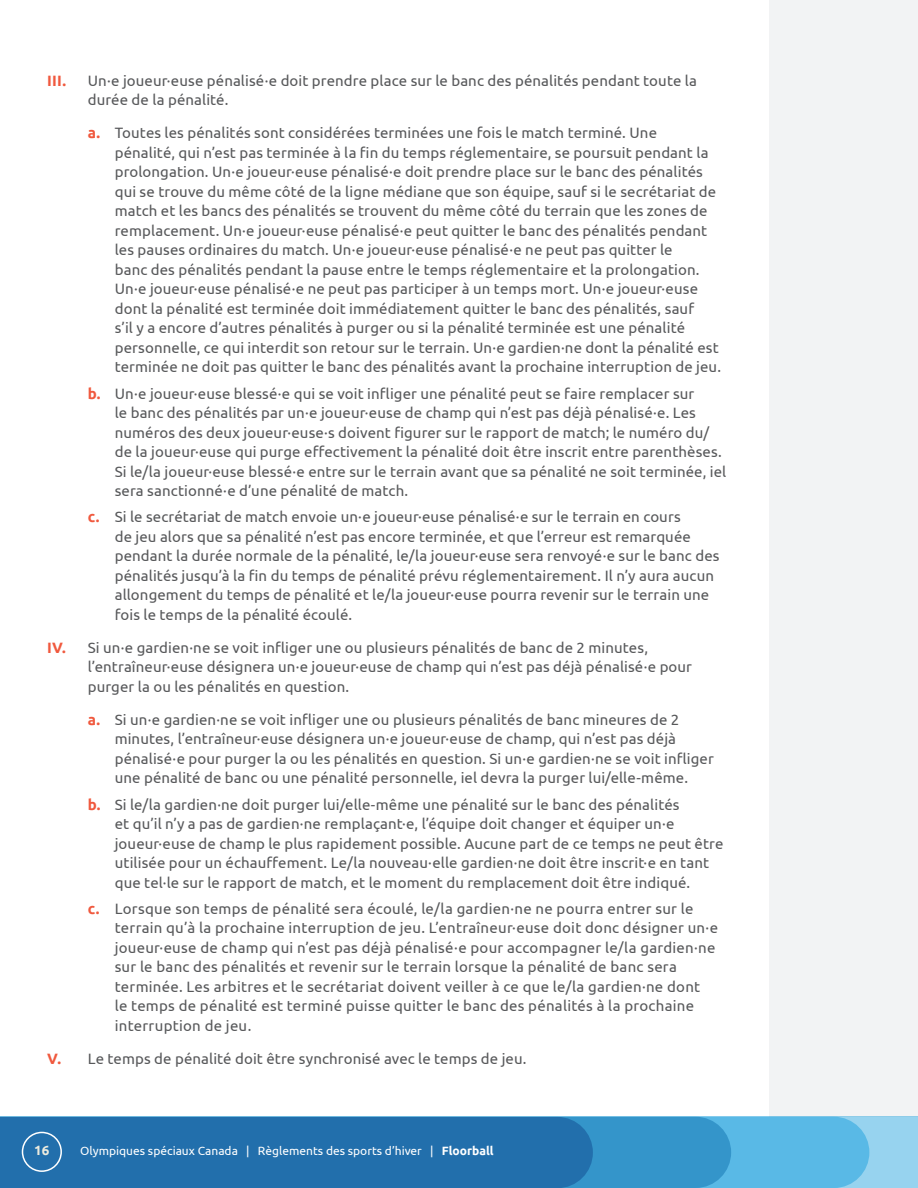
<style>
.page{position:relative;width:918px;height:1188px;background:#fff}
.page>*{position:absolute;margin:0;border:0;box-sizing:border-box;transform-origin:0 0}
.t1{font:15px/19.5px "Ubuntu";letter-spacing:.01em;color:#57585a}
.t2{font:700 15px "Ubuntu";color:#f0593e}
.t3{font:700 13.5px "Ubuntu";color:#ecebde}
.t4{font:12px "Ubuntu";color:#fff}
.s1{font-weight:700;color:#f0593e}
.s2{font-weight:700}
</style>
<div class="page">
<div style="left:770px;top:0;width:148px;height:1117px;background:#f2f3f4"></div>
<div style="left:0;top:1117px;width:918px;height:71px;background:#97d3ef"></div>
<div style="left:731px;top:1117px;width:138px;height:71px;background:#59b9e6"></div>
<div style="left:593px;top:1117px;width:138px;height:71px;background:#3495ca"></div>
<div style="left:0;top:1117px;width:593px;height:71px;background:#226fac"></div>
<div style="left:22px;top:1132px;width:40px;height:40px;border:2px solid #fff;border-radius:50%"></div>
<p class="t2" style="left:47px;top:71px;width:20px">III.</p>
<p class="t1" style="left:88px;top:70px;width:611px">Un·e joueur·euse pénalisé·e doit prendre place sur le banc des pénalités pendant toute la durée de la pénalité.</p>
<p class="t1" style="left:115px;top:123px;width:608px;text-indent:-27px"><span class="s1">a.</span> Toutes les pénalités sont considérées terminées une fois le match terminé. Une<br>pénalité, qui n’est pas terminée à la fin du temps réglementaire, se poursuit pendant la prolongation. Un·e joueur·euse pénalisé·e doit prendre place sur le banc des pénalités qui se trouve du même côté de la ligne médiane que son équipe, sauf si le secrétariat de match et les bancs des pénalités se trouvent du même côté du terrain que les zones de remplacement. Un·e joueur·euse pénalisé·e peut quitter le banc des pénalités pendant les pauses ordinaires du match. Un·e joueur·euse pénalisé·e ne peut pas quitter le<br>banc des pénalités pendant la pause entre le temps réglementaire et la prolongation.<br>Un·e joueur·euse pénalisé·e ne peut pas participer à un temps mort. Un·e joueur·euse dont la pénalité est terminée doit immédiatement quitter le banc des pénalités, sauf<br>s’il y a encore d’autres pénalités à purger ou si la pénalité terminée est une pénalité personnelle, ce qui interdit son retour sur le terrain. Un·e gardien·ne dont la pénalité est terminée ne doit pas quitter le banc des pénalités avant la prochaine interruption de jeu.</p>
<p class="t1" style="left:115px;top:383px;width:613px;text-indent:-27px"><span class="s1">b.</span> Un·e joueur·euse blessé·e qui se voit infliger une pénalité peut se faire remplacer sur<br>le banc des pénalités par un·e joueur·euse de champ qui n’est pas déjà pénalisé·e. Les numéros des deux joueur·euse·s doivent figurer sur le rapport de match; le numéro du/ de la joueur·euse qui purge effectivement la pénalité doit être inscrit entre parenthèses.<br>Si le/la joueur·euse blessé·e entre sur le terrain avant que sa pénalité ne soit terminée, iel sera sanctionné·e d’une pénalité de match.</p>
<p class="t1" style="left:115px;top:507px;width:606px;text-indent:-27px"><span class="s1">c.</span> Si le secrétariat de match envoie un·e joueur·euse pénalisé·e sur le terrain en cours<br>de jeu alors que sa pénalité n’est pas encore terminée, et que l’erreur est remarquée pendant la durée normale de la pénalité, le/la joueur·euse sera renvoyé·e sur le banc des pénalités jusqu’à la fin du temps de pénalité prévu réglementairement. Il n’y aura aucun allongement du temps de pénalité et le/la joueur·euse pourra revenir sur le terrain une fois le temps de la pénalité écoulé.</p>
<p class="t1" style="left:88px;top:637px;width:606px;text-indent:-40px"><span class="s1">IV.</span> Si un·e gardien·ne se voit infliger une ou plusieurs pénalités de banc de 2 minutes, l’entraîneur·euse désignera un·e joueur·euse de champ qui n’est pas déjà pénalisé·e pour purger la ou les pénalités en question.</p>
<p class="t1" style="left:115px;top:709px;width:601px;text-indent:-27px"><span class="s1">a.</span> Si un·e gardien·ne se voit infliger une ou plusieurs pénalités de banc mineures de 2 minutes, l’entraîneur·euse désignera un·e joueur·euse de champ, qui n’est pas déjà pénalisé·e pour purger la ou les pénalités en question. Si un·e gardien·ne se voit infliger une pénalité de banc ou une pénalité personnelle, iel devra la purger lui/elle-même.</p>
<p class="t1" style="left:115px;top:794px;width:610px;text-indent:-27px"><span class="s1">b.</span> Si le/la gardien·ne doit purger lui/elle-même une pénalité sur le banc des pénalités<br>et qu’il n’y a pas de gardien·ne remplaçant·e, l’équipe doit changer et équiper un·e joueur·euse de champ le plus rapidement possible. Aucune part de ce temps ne peut être utilisée pour un échauffement. Le/la nouveau·elle gardien·ne doit être inscrit·e en tant que tel·le sur le rapport de match, et le moment du remplacement doit être indiqué.</p>
<p class="t1" style="left:115px;top:898px;width:605px;text-indent:-27px"><span class="s1">c.</span> Lorsque son temps de pénalité sera écoulé, le/la gardien·ne ne pourra entrer sur le terrain qu’à la prochaine interruption de jeu. L’entraîneur·euse doit donc désigner un·e joueur·euse de champ qui n’est pas déjà pénalisé·e pour accompagner le/la gardien·ne sur le banc des pénalités et revenir sur le terrain lorsque la pénalité de banc sera terminée. Les arbitres et le secrétariat doivent veiller à ce que le/la gardien·ne dont<br>le temps de pénalité est terminé puisse quitter le banc des pénalités à la prochaine interruption de jeu.</p>
<p class="t1" style="left:47px;top:1048px;width:481px"><span class="s1">V.</span> Le temps de pénalité doit être synchronisé avec le temps de jeu.</p>
<p class="t3" style="left:34px;top:1142px;width:17px">16</p>
<p class="t4" style="left:80px;top:1144px;width:415px">Olympiques spéciaux Canada | Règlements des sports d’hiver | <span class="s2">Floorball</span></p>
</div>
